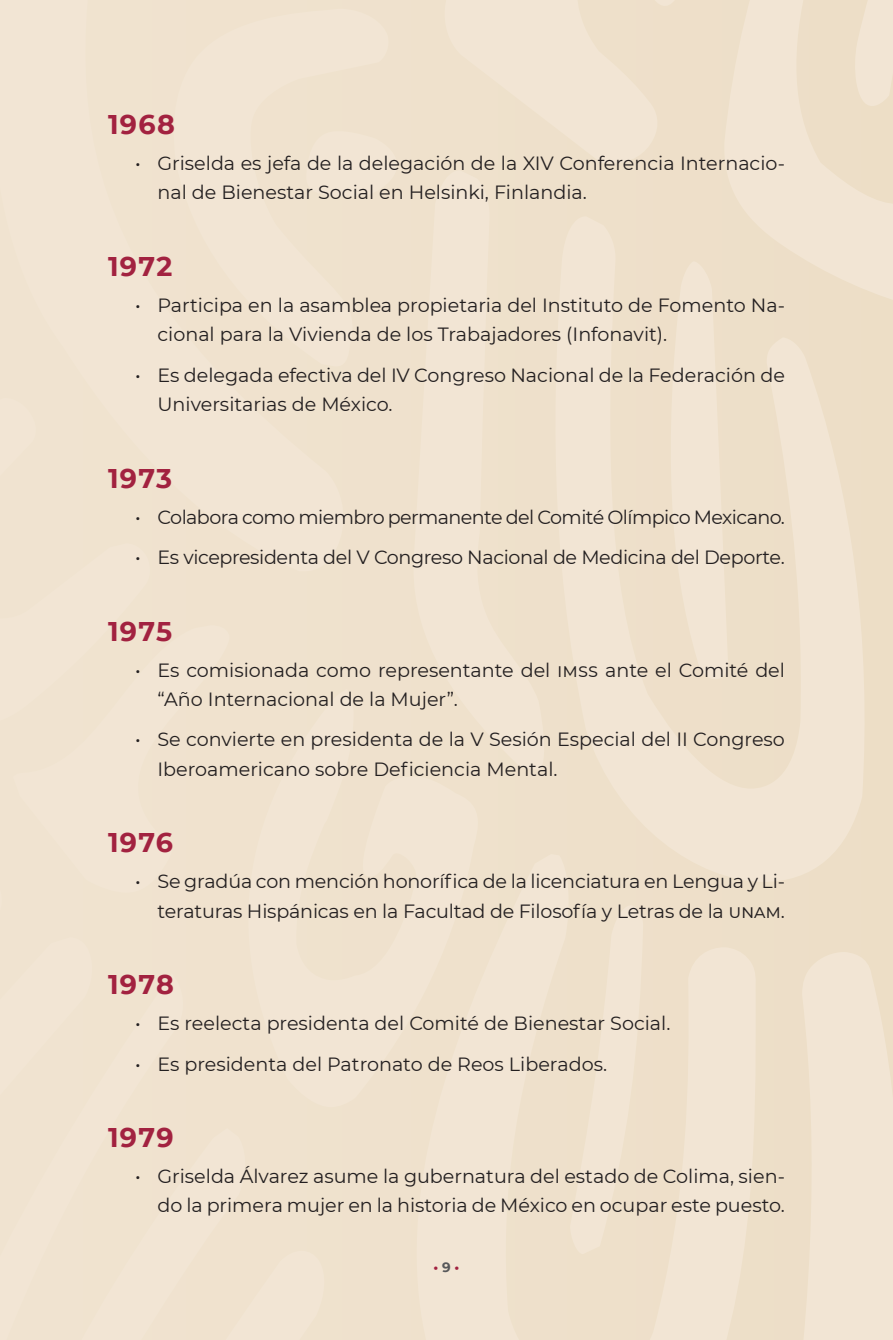
<style>
.page{position:relative;width:893px;height:1340px;background:#fff}
.page>*{position:absolute;margin:0;border:0;box-sizing:border-box;transform-origin:0 0}
.cronologia_año{font:700 27px "Montserrat";letter-spacing:.05em;color:#a22240}
.t1{font:19.12px/29.2px "Montserrat";color:#231f20}
.t2{font:19.12px "Montserrat";letter-spacing:-.02em;color:#231f20}
.t3{font:19.12px "Montserrat";letter-spacing:-.03em;color:#231f20}
.t4{font:700 13.5px "Montserrat";color:#a22240}
.s1{color:#57585a}
</style>
<div class="page">
<div style="left:0;top:0;width:893px;height:1339px;background:#f0e3cf"></div>
<p class="cronologia_año" style="left:108px;top:105px;width:68px">1968</p>
<p class="t1" style="left:158px;top:148px;width:629px;text-indent:-22px">• Griselda es jefa de la delegación de la XIV Conferencia Internacio&shy;nal de Bienestar Social en Helsinki, Finlandia.</p>
<p class="cronologia_año" style="left:108px;top:247px;width:66px">1972</p>
<p class="t1" style="left:158px;top:290px;width:629px;text-indent:-22px">• Participa en la asamblea propietaria del Instituto de Fomento Na&shy;cional para la Vivienda de los Trabajadores (Infonavit).</p>
<p class="t1" style="left:158px;top:360px;width:629px;text-indent:-22px">• Es delegada efectiva del IV Congreso Nacional de la Federación de<br>Universitarias de México.</p>
<p class="cronologia_año" style="left:108px;top:458px;width:66px">1973</p>
<p class="t3" style="left:135px;top:503px;width:651px">• Colabora como miembro permanente del Comité Olímpico Mexicano.</p>
<p class="t2" style="left:135px;top:544px;width:651px">• Es vicepresidenta del V Congreso Nacional de Medicina del Deporte.</p>
<p class="cronologia_año" style="left:108px;top:611px;width:66px">1975</p>
<p class="t1" style="left:158px;top:654px;width:629px;text-indent:-22px">• Es comisionada como representante del imss ante el Comité del “Año Internacional de la Mujer”.</p>
<p class="t1" style="left:158px;top:724px;width:629px;text-indent:-22px">• Se convierte en presidenta de la V Sesión Especial del II Congreso<br>Iberoamericano sobre Deficiencia Mental.</p>
<p class="cronologia_año" style="left:108px;top:823px;width:67px">1976</p>
<p class="t1" style="left:135px;top:866px;width:651px;text-align:right">• Se gradúa con mención honorífica de la licenciatura en Lengua y Li&shy;teraturas Hispánicas en la Facultad de Filosofía y Letras de la unam.</p>
<p class="cronologia_año" style="left:108px;top:965px;width:67px">1978</p>
<p class="t1" style="left:135px;top:1008px;width:537px">• Es reelecta presidenta del Comité de Bienestar Social.</p>
<p class="t1" style="left:135px;top:1048px;width:474px">• Es presidenta del Patronato de Reos Liberados.</p>
<p class="cronologia_año" style="left:108px;top:1118px;width:67px">1979</p>
<p class="t1" style="left:135px;top:1161px;width:651px;text-align:right">• Griselda Álvarez asume la gubernatura del estado de Colima, sien&shy;do la primera mujer en la historia de México en ocupar este puesto.</p>
<p class="t4" style="left:434px;top:1257px;width:27px">•<span class="s1">9</span>•</p>
</div>
